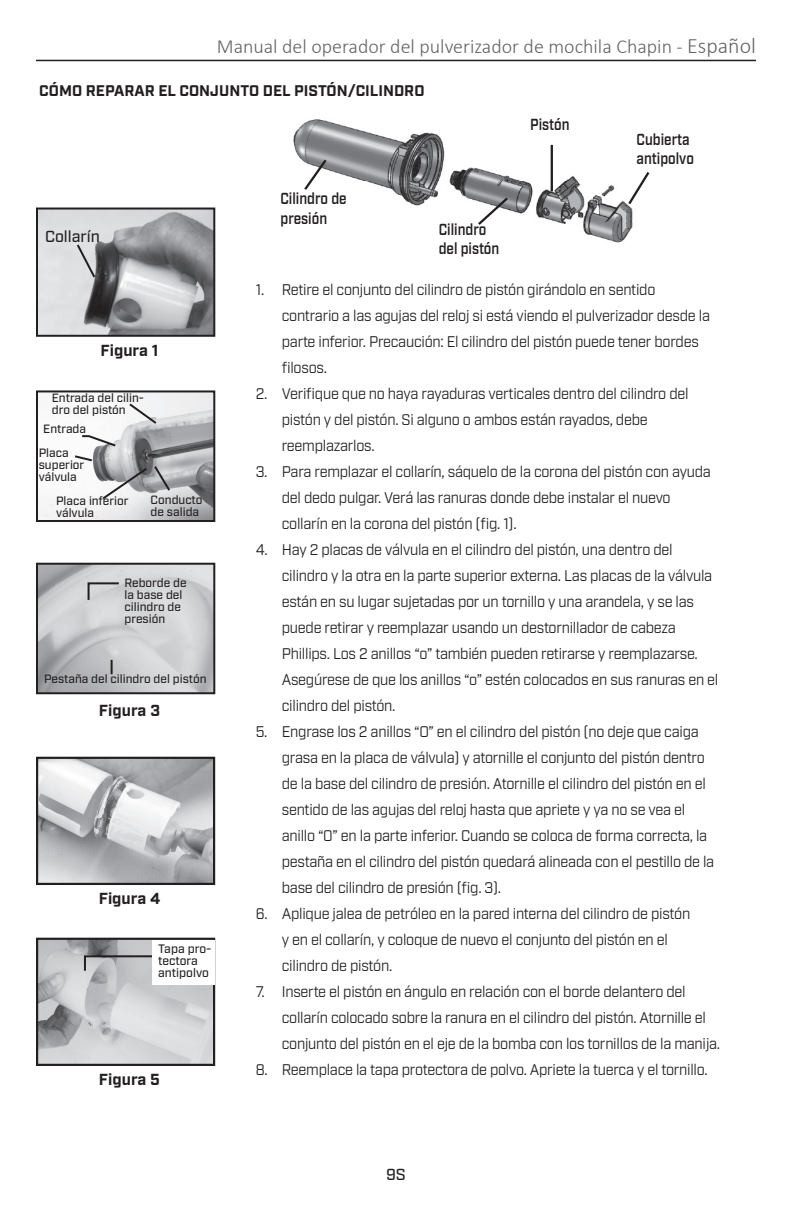
<style>
.page{position:relative;width:792px;height:1224px;background:#fff}
.page>*{position:absolute;margin:0;border:0;box-sizing:border-box;transform-origin:0 0}
.t1{font:300 20px "Calibri";color:#656568}
.t2{font:600 16px/19.2px "Industry";color:#231f20;scale:.85 1}
.t3{font:700 16px "Industry";color:#231f20}
.t4{font:500 16px "Industry";color:#231f20}
.t5{font:15.4px/26px "Industry";letter-spacing:-.02em;color:#231f20;scale:.95 1}
.t6{font:700 15.4px "Industry";color:#231f20}
.t7{font:500 12.2px/12.2px "Industry";color:#231f20}
.t8{font:500 12px/12px "Industry";color:#231f20}
.s1{font-size:22px}
</style>
<div class="page">
<img style="left:39px;top:941px;width:173px;height:122px">
<div style="left:36px;top:938px;width:179px;height:128px;border:2px solid #231f20"></div>
<svg style="left:83px;top:954px;width:70px;height:19px"></svg>
<img style="left:293px;top:119px;width:340px;height:124px">
<svg style="left:302px;top:157px;width:27px;height:35px"></svg>
<svg style="left:476px;top:195px;width:34px;height:32px"></svg>
<svg style="left:626px;top:169px;width:24px;height:38px"></svg>
<hr style="left:551px;top:145px;width:2px;height:46px;background:#231f20">
<img style="left:39px;top:566px;width:173px;height:125px">
<div style="left:36px;top:563px;width:179px;height:131px;border:2px solid #231f20"></div>
<img style="left:39px;top:211px;width:173px;height:123px">
<div style="left:36px;top:208px;width:179px;height:129px;border:2px solid #231f20"></div>
<svg style="left:75px;top:242px;width:22px;height:38px"></svg>
<img style="left:39px;top:760px;width:173px;height:122px">
<div style="left:36px;top:757px;width:179px;height:128px;border:2px solid #231f20"></div>
<div style="left:153px;top:940px;width:62px;height:45px;background:#fff"></div>
<svg style="left:87px;top:581px;width:34px;height:21px"></svg>
<svg style="left:111px;top:660px;width:2px;height:14px"></svg>
<img style="left:39px;top:393px;width:173px;height:126px">
<div style="left:36px;top:390px;width:179px;height:132px;border:2px solid #231f20"></div>
<svg style="left:127px;top:402px;width:32px;height:24px"></svg>
<svg style="left:73px;top:454px;width:21px;height:9px"></svg>
<svg style="left:100px;top:464px;width:72px;height:37px"></svg>
<svg style="left:80px;top:434px;width:38px;height:14px"></svg>
<hr style="left:36px;top:60px;width:720px;height:1px;background:#231f20">
<p class="t1" style="left:217px;top:33px;width:541px">Manual del operador del pulverizador de mochila Chapin - <span class="s1">Español</span></p>
<p class="t6" style="left:39px;top:81px;width:387px">CÓMO REPARAR EL CONJUNTO DEL PISTÓN/CILINDRO</p>
<p class="t4" style="left:45px;top:227px;width:56px">Collarín</p>
<p class="t2" style="left:280px;top:190px;width:79px">Cilindro de presión</p>
<p class="t2" style="left:439px;top:220px;width:73px">Cilindro del pistón</p>
<p class="t2" style="left:530px;top:115px;width:48px">Pistón</p>
<p class="t2" style="left:637px;top:130px;width:69px">Cubierta antipolvo</p>
<p class="t3" style="left:100px;top:341px;width:60px">Figura 1</p>
<p class="t8" style="left:52px;top:393px;width:94px">Entrada del cilin&shy;dro del pistón</p>
<p class="t8" style="left:39px;top:418px;width:49px;line-height:23.4px;text-indent:4px">Entrada<br>Placa</p>
<p class="t8" style="left:39px;top:459px;width:47px">superior válvula</p>
<p class="t8" style="left:56px;top:495px;width:74px">Placa inferior válvula</p>
<p class="t8" style="left:151px;top:494px;width:53px">Conducto de salida</p>
<p class="t8" style="left:125px;top:577px;width:64px">Reborde de la base del cilindro de presión</p>
<p class="t8" style="left:44px;top:673px;width:164px">Pestaña del cilindro del pistón</p>
<p class="t3" style="left:99px;top:701px;width:62px">Figura 3</p>
<p class="t3" style="left:99px;top:889px;width:63px">Figura 4</p>
<p class="t7" style="left:158px;top:943px;width:55px">Tapa pro&shy;tectora antipolvo</p>
<p class="t3" style="left:99px;top:1070px;width:63px">Figura 5</p>
<p class="t5" style="left:256px;top:277px;width:422px">1. Retire el conjunto del cilindro de pistón girándolo en sentido</p>
<p class="t5" style="left:282px;top:303px;width:452px">contrario a las agujas del reloj si está viendo el pulverizador desde la</p>
<p class="t5" style="left:282px;top:329px;width:440px">parte inferior. Precaución: El cilindro del pistón puede tener bordes</p>
<p class="t5" style="left:256px;top:355px;width:13px">fi</p>
<p class="t5" style="left:290px;top:355px;width:40px">losos.</p>
<p class="t5" style="left:282px;top:381px;width:430px;text-indent:-26px">2. Verifique que no haya rayaduras verticales dentro del cilindro del pistón y del pistón. Si alguno o ambos están rayados, debe reemplazarlos.</p>
<p class="t5" style="left:282px;top:459px;width:453px;text-indent:-26px">3. Para remplazar el collarín, sáquelo de la corona del pistón con ayuda del dedo pulgar. Verá las ranuras donde debe instalar el nuevo collarín en la corona del pistón (fig. 1).</p>
<p class="t5" style="left:282px;top:537px;width:461px;text-indent:-26px">4. Hay 2 placas de válvula en el cilindro del pistón, una dentro del cilindro y la otra en la parte superior externa. Las placas de la válvula están en su lugar sujetadas por un tornillo y una arandela, y se las puede retirar y reemplazar usando un destornillador de cabeza Phillips. Los 2 anillos “o” también pueden retirarse y reemplazarse.<br>Asegúrese de que los anillos “o” estén colocados en sus ranuras en el cilindro del pistón.</p>
<p class="t5" style="left:282px;top:719px;width:457px;text-indent:-26px">5. Engrase los 2 anillos “O” en el cilindro del pistón (no deje que caiga grasa en la placa de válvula) y atornille el conjunto del pistón dentro de la base del cilindro de presión. Atornille el cilindro del pistón en el sentido de las agujas del reloj hasta que apriete y ya no se vea el anillo “O” en la parte inferior. Cuando se coloca de forma correcta, la pestaña en el cilindro del pistón quedará alineada con el pestillo de la base del cilindro de presión (fig. 3).</p>
<p class="t5" style="left:282px;top:901px;width:431px;text-indent:-26px">6. Aplique jalea de petróleo en la pared interna del cilindro de pistón y en el collarín, y coloque de nuevo el conjunto del pistón en el cilindro de pistón.</p>
<p class="t5" style="left:282px;top:979px;width:463px;text-indent:-26px">7. Inserte el pistón en ángulo en relación con el borde delantero del collarín colocado sobre la ranura en el cilindro del pistón. Atornille el conjunto del pistón en el eje de la bomba con los tornillos de la manija.</p>
<p class="t5" style="left:256px;top:1057px;width:477px">8. Reemplace la tapa protectora de polvo. Apriete la tuerca y el tornillo.</p>
<p class="t4" style="left:386px;top:1165px;width:21px">9S</p>
</div>
